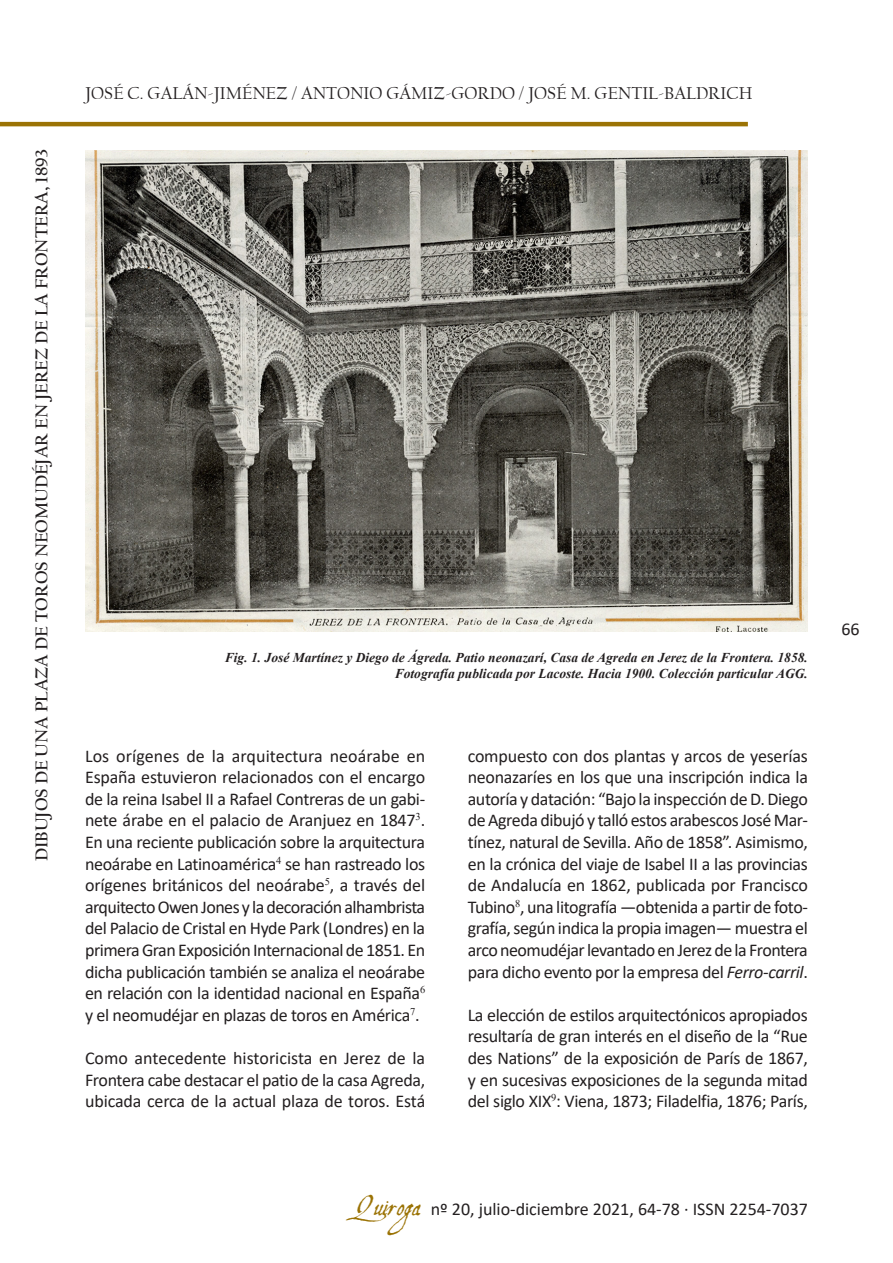
<style>
.page{position:relative;width:893px;height:1263px;background:#fff}
.page>*{position:absolute;margin:0;border:0;box-sizing:border-box;transform-origin:0 0}
.cuerpo_de_texto{font:18px/21.6px "Calibri";letter-spacing:-.02em;color:#231f20;text-align:justify}
.t1{font:18px "Californian FB";color:#231f20}
.t2{font:700 18px "Californian FB";color:#231f20}
.cuerpo_de_texto-2{font:18px "Calibri";color:#231f20}
.pie_de_foto{font:italic 700 13.5px/16.2px "Times New Roman";color:#231f20;text-align:right}
.s1{font-style:italic}
.s2{font-family:"Aquiline";font-size:27px;color:#9b7305}
</style>
<div class="page">
<hr style="left:0;top:122px;width:748px;height:4px;background:#9b7305">
<img style="left:85px;top:151px;width:723px;height:480px">
<p class="t2" style="left:31px;top:861px;width:714px;rotate:-90deg">Dibujos De Una Plaza De Toros Neomudéjar En Jerez De La Frontera, 1893</p>
<p class="t1" style="left:85px;top:83px;width:523px">JOSÉ C. GALÁN-JIMÉNEZ / ANTONIO GÁMIZ-GORDO / JOSÉ M. GEN</p>
<p class="t1" style="left:631px;top:83px;width:123px">TIL-BALDRICH</p>
<p class="pie_de_foto" style="left:225px;top:649px;width:585px">Fig. 1. José Martínez y Diego de Ágreda. Patio neonazarí, Casa de Agreda en Jerez de la Frontera. 1858.<br>Fotografía publicada por Lacoste. Hacia 1900. Colección particular AGG.</p>
<p class="cuerpo_de_texto" style="left:85px;top:744px;width:342px">Los orígenes de la arquitectura neoárabe en España estuvieron relacionados con el encargo de la reina Isabel II a Rafael Contreras de un gabi&shy;nete árabe en el palacio de Aranjuez en 1847<sup>3</sup>.<br>En una reciente publicación sobre la arquitectura neoárabe en Latinoamérica<sup>4</sup> se han rastreado los orígenes británicos del neoárabe<sup>5</sup>, a través del arquitecto Owen Jones y la decoración alhambrista del Palacio de Cristal en Hyde Park (Londres) en la primera Gran Exposición Internacional de 1851. En dicha publicación también se analiza el neoárabe en relación con la identidad nacional en España<sup>6 </sup>y el neomudéjar en plazas de toros en América<sup>7</sup>.</p>
<p class="cuerpo_de_texto" style="left:85px;top:1047px;width:342px">Como antecedente historicista en Jerez de la Frontera cabe destacar el patio de la casa Agreda, ubicada cerca de la actual plaza de toros. Está</p>
<p class="cuerpo_de_texto" style="left:468px;top:744px;width:342px">compuesto con dos plantas y arcos de yeserías neonazaríes en los que una inscripción indica la autoría y datación: “Bajo la inspección de D. Diego de Agreda dibujó y talló estos arabescos José Mar&shy;tínez, natural de Sevilla. Año de 1858”. Asimismo, en la crónica del viaje de Isabel II a las provincias de Andalucía en 1862, publicada por Francisco Tubino<sup>8</sup>, una litografía —obtenida a partir de foto&shy;grafía, según indica la propia imagen— muestra el arco neomudéjar levantado en Jerez de la Frontera para dicho evento por la empresa del <span class="s1">Ferro-carril</span>.</p>
<p class="cuerpo_de_texto" style="left:468px;top:1003px;width:342px">La elección de estilos arquitectónicos apropiados resultaría de gran interés en el diseño de la “Rue des Nations” de la exposición de París de 1867, y en sucesivas exposiciones de la segunda mitad del siglo XIX<sup>9</sup>: Viena, 1873; Filadelfia, 1876; París,</p>
<p class="cuerpo_de_texto-2" style="left:354px;top:1197px;width:455px"><span class="s2">Quiroga</span> nº 20, julio-diciembre 2021, 64-78 · ISSN 2254-7037</p>
<p class="cuerpo_de_texto" style="left:841px;top:617px;width:20px">66</p>
</div>
